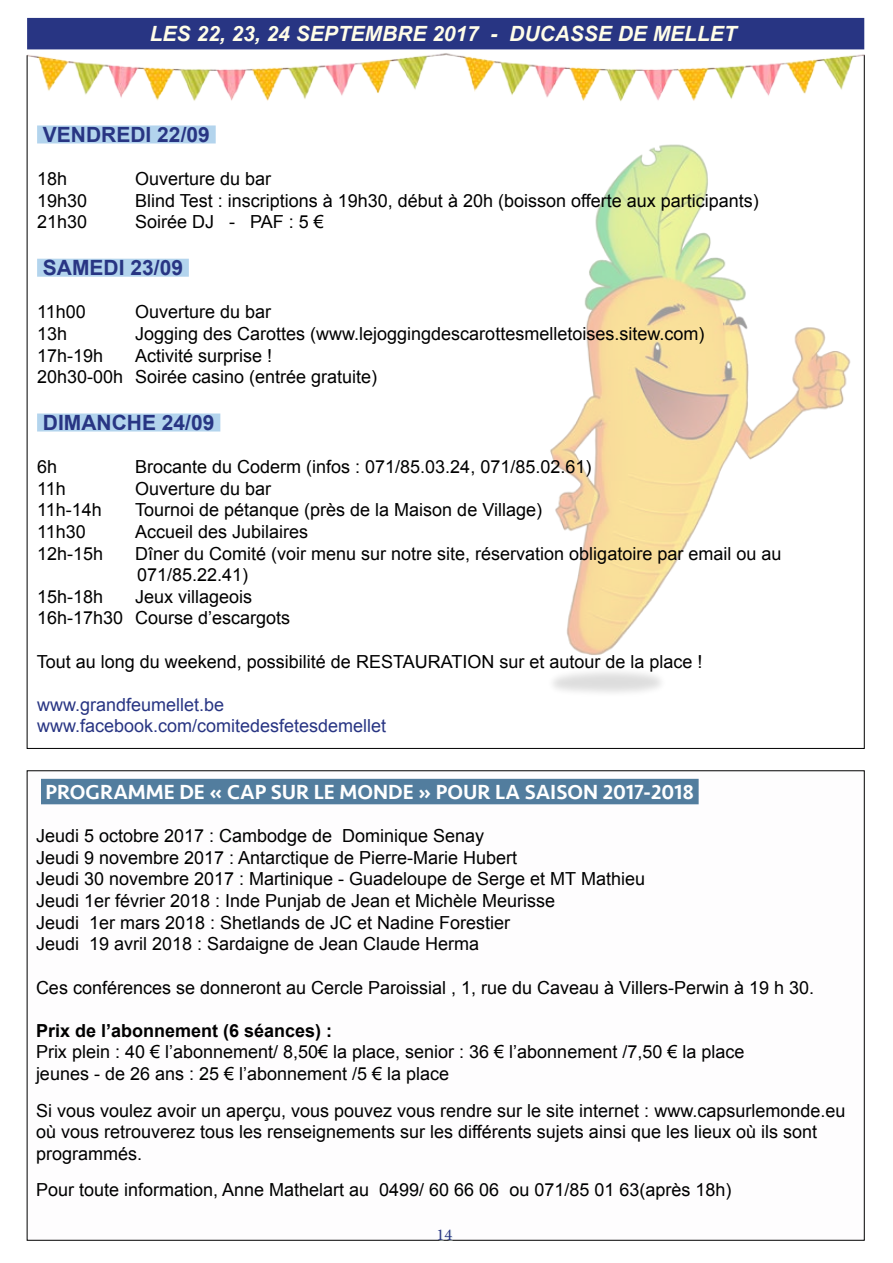
<style>
.page{position:relative;width:893px;height:1263px;background:#fff}
.page>*{position:absolute;margin:0;border:0;box-sizing:border-box;transform-origin:0 0}
.t1{font:500 21px "Seravek";color:#fff}
.t2{font:italic 700 21px "Arial";color:#fffde8}
.t3{font:700 21px "Arial";color:#283583}
.t4{font:18px/21.6px "Arial";color:#000}
.t5{font:18px/21.6px "Arial";color:#283583}
.t6{font:700 18px "Arial";color:#000}
.t7{font:16.5px "Minion Pro";color:#283583}
</style>
<div class="page">
<img style="left:550px;top:144px;width:301px;height:549px">
<div style="left:27px;top:18px;width:837px;height:31px;background:#283583"></div>
<div style="left:37px;top:125px;width:179px;height:18px;background:#b3d4ed"></div>
<div style="left:37px;top:259px;width:152px;height:18px;background:#b3d4ed"></div>
<div style="left:37px;top:413px;width:183px;height:18px;background:#b3d4ed"></div>
<div style="left:41px;top:779px;width:658px;height:25px;background:#527d9e"></div>
<img style="left:27px;top:53px;width:837px;height:48px">
<div style="left:439px;top:1230px;width:14px;height:10px;background:#daeae8;opacity:.75"></div>
<p class="t2" style="left:150px;top:20px;width:588px">LES 22, 23, 24 SEPTEMBRE 2017 - DUCASSE DE MELLET</p>
<p class="t3" style="left:43px;top:121px;width:168px">VENDREDI 22/09</p>
<p class="t4" style="left:37px;top:168px;width:32px">18h</p>
<p class="t4" style="left:135px;top:168px;width:138px">Ouverture du bar</p>
<p class="t4" style="left:37px;top:190px;width:52px">19h30</p>
<p class="t4" style="left:135px;top:190px;width:625px">Blind Test : inscriptions à 19h30, début à 20h (boisson offerte aux participants)</p>
<p class="t4" style="left:37px;top:211px;width:52px">21h30</p>
<p class="t4" style="left:135px;top:211px;width:190px">Soirée DJ - PAF : 5 €</p>
<p class="t3" style="left:43px;top:254px;width:142px">SAMEDI 23/09</p>
<p class="t4" style="left:37px;top:301px;width:50px">11h00</p>
<p class="t4" style="left:135px;top:301px;width:138px">Ouverture du bar</p>
<p class="t4" style="left:37px;top:323px;width:32px">13h</p>
<p class="t4" style="left:135px;top:323px;width:571px">Jogging des Carottes (www.lejoggingdescarottesmelletoises.sitew.com)</p>
<p class="t4" style="left:37px;top:345px;width:68px">17h-19h</p>
<p class="t4" style="left:37px;top:345px;width:342px;text-align:center">Activité surprise !<br>20h30-00h Soirée casino (entrée gratuite)</p>
<p class="t3" style="left:43px;top:409px;width:173px">DIMANCHE 24/09</p>
<p class="t4" style="left:37px;top:456px;width:22px">6h</p>
<p class="t4" style="left:135px;top:456px;width:458px">Brocante du Coderm (infos : 071/85.03.24, 071/85.02.61)</p>
<p class="t4" style="left:37px;top:478px;width:30px">11h</p>
<p class="t4" style="left:135px;top:478px;width:138px">Ouverture du bar</p>
<p class="t4" style="left:37px;top:499px;width:66px">11h-14h</p>
<p class="t4" style="left:135px;top:499px;width:408px">Tournoi de pétanque (près de la Maison de Village)</p>
<p class="t4" style="left:37px;top:521px;width:50px">11h30</p>
<p class="t4" style="left:135px;top:521px;width:175px">Accueil des Jubilaires</p>
<p class="t4" style="left:37px;top:543px;width:68px">12h-15h</p>
<p class="t4" style="left:135px;top:543px;width:648px">Dîner du Comité (voir menu sur notre site, réservation obligatoire par email ou au<br>071/85.22.41)</p>
<p class="t4" style="left:37px;top:586px;width:68px">15h-18h</p>
<p class="t4" style="left:37px;top:586px;width:255px;text-indent:98px">Jeux villageois<br>16h-17h30 Course d’escargots</p>
<p class="t4" style="left:37px;top:651px;width:667px">Tout au long du weekend, possibilité de RESTAURATION sur et autour de la place !</p>
<p class="t5" style="left:37px;top:694px;width:351px">www.grandfeumellet.be www.facebook.com/comitedesfetesdemellet</p>
<p class="t1" style="left:46px;top:779px;width:650px">PROGRAMME DE « CAP SUR LE MONDE » POUR LA SAISON 2017-2018</p>
<p class="t4" style="left:36px;top:825px;width:611px">Jeudi 5 octobre 2017 : Cambodge de Dominique Senay<br>Jeudi 9 novembre 2017 : Antarctique de Pierre-Marie Hubert<br>Jeudi 30 novembre 2017 : Martinique - Guadeloupe de Serge et MT Mathieu Jeudi 1er février 2018 : Inde Punjab de Jean et Michèle Meurisse<br>Jeudi 1er mars 2018 : Shetlands de JC et Nadine Forestier<br>Jeudi 19 avril 2018 : Sardaigne de Jean Claude Herma</p>
<p class="t4" style="left:36px;top:976px;width:780px">Ces conférences se donneront au Cercle Paroissial , 1, rue du Caveau à Villers-Perwin à 19 h 30.</p>
<p class="t6" style="left:36px;top:1018px;width:298px">Prix de l’abonnement (6 séances) :</p>
<p class="t4" style="left:36px;top:1041px;width:710px">Prix plein : 40 € l’abonnement/ 8,50€ la place, senior : 36 € l’abonnement /7,50 € la place jeunes - de 26 ans : 25 € l’abonnement /5 € la place</p>
<p class="t4" style="left:36px;top:1099px;width:811px">Si vous voulez avoir un aperçu, vous pouvez vous rendre sur le site internet : www.capsurlemonde.eu où vous retrouverez tous les renseignements sur les différents sujets ainsi que les lieux où ils sont programmés.</p>
<p class="t4" style="left:36px;top:1179px;width:697px">Pour toute information, Anne Mathelart au 0499/ 60 66 06 ou 071/85 01 63(après 18h)</p>
<p class="t7" style="left:436px;top:1223px;width:17px">14</p>
</div>
